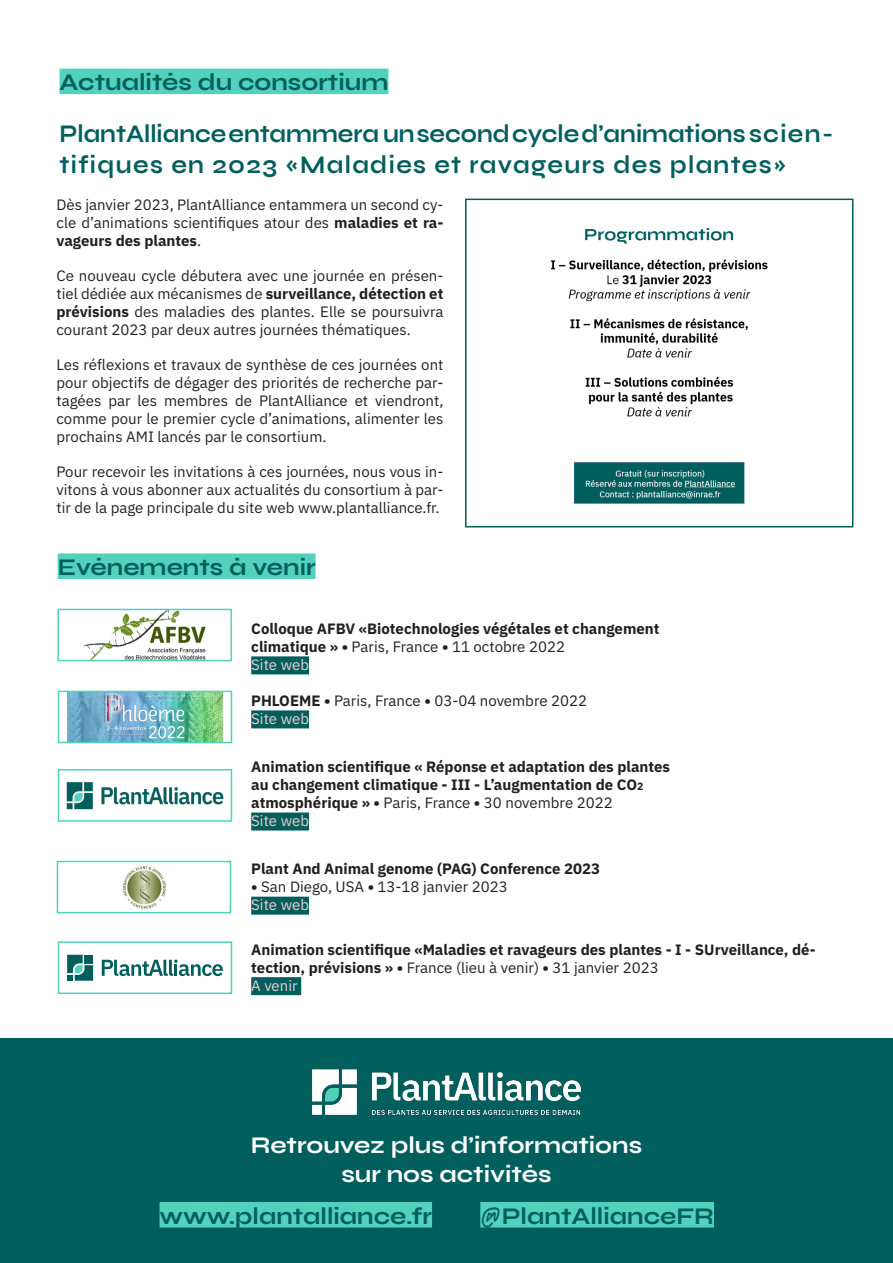
<style>
.page{position:relative;width:893px;height:1263px;background:#fff}
.page>*{position:absolute;margin:0;border:0;box-sizing:border-box;transform-origin:0 0}
.TEXTE_COURANT{font:700 25.5px/30.6px "Syne";letter-spacing:.02em;color:#005e5d;scale:.9 1}
.RUBRIQUE{font:700 24px "Syne";color:#005e5d}
.RETROUVEZ___D_INFOS{font:700 24px/28.8px "Syne";color:#fff;text-align:center}
.RÉSEAUX_SOCIAUX{font:700 24px "Syne";color:#005e5d}
.TEXTE_COURANT-2{font:15px/18px "IBM Plex Sans";color:#231f20;text-align:justify}
.INTRO___CHAPÔ{font:700 15px/18px "IBM Plex Sans";color:#231f20}
.INTRO___CHAPÔ-2{font:15px "IBM Plex Sans";color:#231f20}
.SOUS-TITRES_ET_EXERG{font:15px "IBM Plex Sans";color:#f4cdd4}
.INTRO___CHAPÔ-3{font:15px "IBM Plex Sans";color:#f4cdd4}
.s1{font-weight:700}
.s2{font-weight:400}
.s3{font-size:10.5px}
</style>
<div class="page">
<div style="left:0;top:631px;width:893px;height:632px;background:#005e5d"></div>
<div style="left:0;top:603px;width:893px;height:434px;background:#fff"></div>
<div style="left:58px;top:553px;width:258px;height:26px;background:#52d2bc"></div>
<div style="left:251px;top:656px;width:58px;height:18px;background:#005e5d"></div>
<div style="left:251px;top:710px;width:58px;height:18px;background:#005e5d"></div>
<div style="left:251px;top:812px;width:58px;height:18px;background:#005e5d"></div>
<div style="left:251px;top:897px;width:58px;height:18px;background:#005e5d"></div>
<div style="left:251px;top:977px;width:50px;height:18px;background:#005e5d"></div>
<img style="left:84px;top:612px;width:122px;height:46px">
<div style="left:57px;top:609px;width:175px;height:52px;border:2px solid #52d2bc"></div>
<img style="left:68px;top:694px;width:154px;height:46px">
<div style="left:58px;top:691px;width:174px;height:52px;border:2px solid #52d2bc"></div>
<img style="left:122px;top:866px;width:44px;height:43px">
<div style="left:57px;top:861px;width:174px;height:52px;border:2px solid #52d2bc"></div>
<img style="left:66px;top:782px;width:158px;height:28px">
<div style="left:58px;top:769px;width:174px;height:53px;border:2px solid #52d2bc"></div>
<svg style="left:102px;top:959px;width:121px;height:17px"></svg>
<svg style="left:67px;top:955px;width:26px;height:26px"></svg>
<div style="left:58px;top:941px;width:174px;height:53px;border:2px solid #52d2bc"></div>
<div style="left:160px;top:1202px;width:272px;height:25px;background:#52d2bc"></div>
<div style="left:480px;top:1202px;width:234px;height:25px;background:#52d2bc"></div>
<img style="left:312px;top:1069px;width:269px;height:46px">
<img style="left:551px;top:227px;width:217px;height:277px">
<div style="left:465px;top:199px;width:388px;height:328px;border:2px solid #005e5d"></div>
<div style="left:60px;top:69px;width:328px;height:25px;background:#52d2bc"></div>
<p class="RUBRIQUE" style="left:60px;top:69px;width:330px">Actualités du consortium</p>
<p class="TEXTE_COURANT" style="left:60px;top:118px;width:861px">PlantAlliance entammera un second cycle d’animations scien&shy;tifiques en 2023 «Maladies et ravageurs des plantes»</p>
<p class="TEXTE_COURANT-2" style="left:56px;top:195px;width:388px">Dès janvier 2023, PlantAlliance entammera un second cy&shy;cle d’animations scientifiques atour des <span class="s1">maladies et ra&shy;vageurs des plantes</span>.</p>
<p class="TEXTE_COURANT-2" style="left:56px;top:266px;width:388px">Ce nouveau cycle débutera avec une journée en présen&shy;tiel dédiée aux mécanismes de <span class="s1">surveillance, détection et prévisions</span> des maladies des plantes. Elle se poursuivra courant 2023 par deux autres journées thématiques.</p>
<p class="TEXTE_COURANT-2" style="left:56px;top:355px;width:388px">Les réflexions et travaux de synthèse de ces journées ont pour objectifs de dégager des priorités de recherche par&shy;tagées par les membres de PlantAlliance et viendront, comme pour le premier cycle d’animations, alimenter les prochains AMI lancés par le consortium.</p>
<p class="TEXTE_COURANT-2" style="left:56px;top:462px;width:388px">Pour recevoir les invitations à ces journées, nous vous in&shy;vitons à vous abonner aux actualités du consortium à par&shy;tir de la page principale du site web www.plantalliance.fr.</p>
<p class="RUBRIQUE" style="left:58px;top:553px;width:259px">Evénements à venir</p>
<p class="INTRO___CHAPÔ" style="left:251px;top:618px;width:410px">Colloque AFBV «Biotechnologies végétales et changement climatique » • <span class="s2">Paris, France</span> • <span class="s2">11 octobre 2022</span></p>
<p class="INTRO___CHAPÔ-3" style="left:251px;top:653px;width:59px">Site web</p>
<p class="INTRO___CHAPÔ-2" style="left:251px;top:689px;width:337px"><span class="s1">PHLOEME •</span> Paris, France <span class="s1">•</span> 03-04 novembre 2022</p>
<p class="SOUS-TITRES_ET_EXERG" style="left:251px;top:707px;width:59px">Site web</p>
<p class="INTRO___CHAPÔ" style="left:251px;top:756px;width:420px">Animation scientifique « Réponse et adaptation des plantes au changement climatique - III - L’augmentation de CO<span class="s3">2 </span>atmosphérique » • <span class="s2">Paris, France</span> • <span class="s2">30 novembre 2022</span></p>
<p class="SOUS-TITRES_ET_EXERG" style="left:251px;top:809px;width:59px">Site web</p>
<p class="INTRO___CHAPÔ" style="left:251px;top:858px;width:350px">Plant And Animal genome (PAG) Conference 2023</p>
<p class="INTRO___CHAPÔ-2" style="left:251px;top:875px;width:258px"><span class="s1">•</span> San Diego, USA <span class="s1">•</span> 13-18 janvier 2023</p>
<p class="SOUS-TITRES_ET_EXERG" style="left:251px;top:893px;width:59px">Site web</p>
<p class="INTRO___CHAPÔ" style="left:251px;top:939px;width:566px">Animation scientifique «Maladies et ravageurs des plantes - I - SUrveillance, dé&shy;tection, prévisions » • <span class="s2">France (lieu à venir)</span> • <span class="s2">31 janvier 2023</span></p>
<p class="SOUS-TITRES_ET_EXERG" style="left:251px;top:974px;width:48px">A venir</p>
<p class="RETROUVEZ___D_INFOS" style="left:251px;top:1130px;width:393px">Retrouvez plus d’informations sur nos activités</p>
<p class="RÉSEAUX_SOCIAUX" style="left:160px;top:1202px;width:274px">www.plantalliance.fr</p>
<p class="RUBRIQUE" style="left:480px;top:1202px;width:235px">@PlantAllianceFR</p>
</div>
